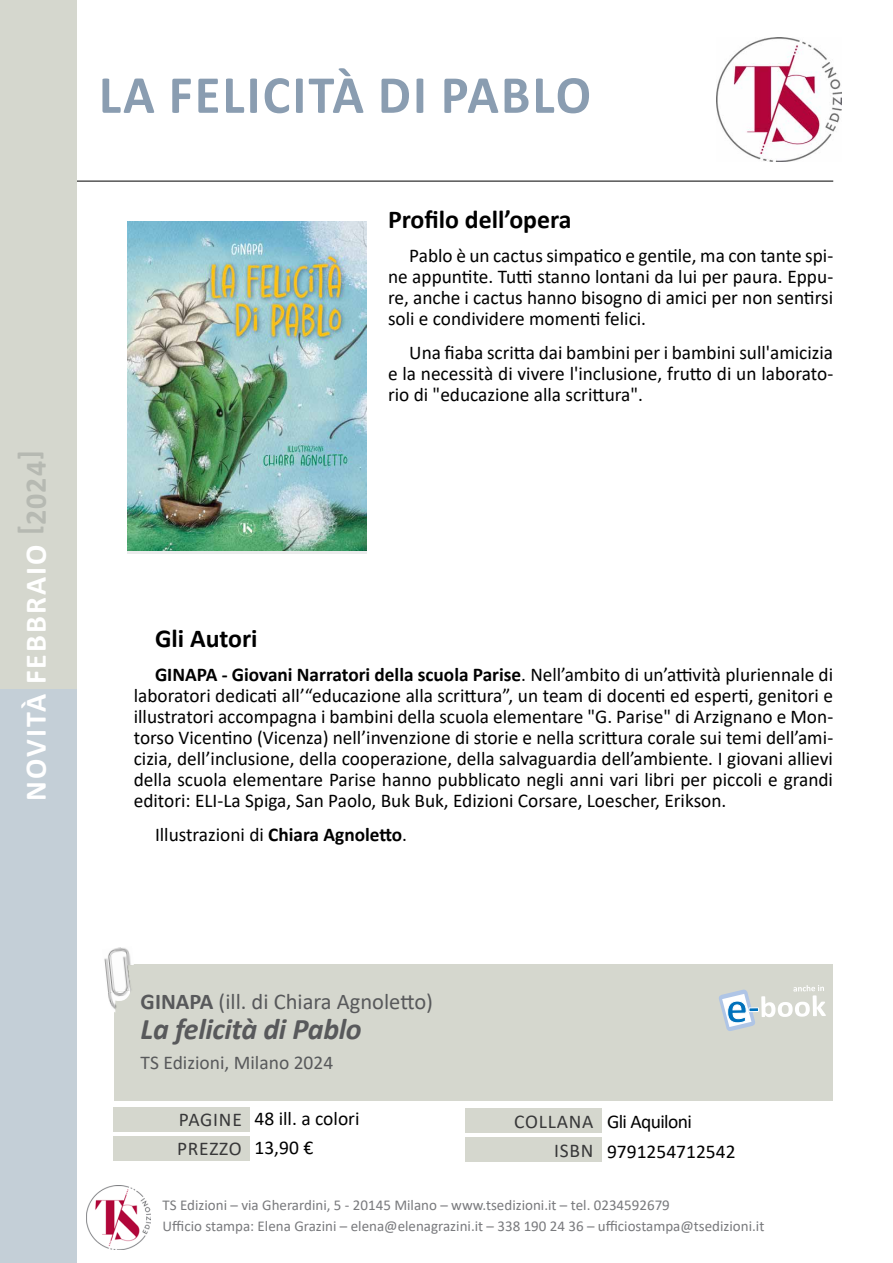
<style>
.page{position:relative;width:893px;height:1263px;background:#fff}
.page>*{position:absolute;margin:0;border:0;box-sizing:border-box;transform-origin:0 0}
.t1{font:700 54px "Calibri";letter-spacing:.04em;color:#8a9db1}
.t2{font:italic 700 30px "Calibri";letter-spacing:-.01em;color:#58595b}
.t3{font:700 30px "Calibri";letter-spacing:.07em;color:#fff}
.t4{font:700 30px "Calibri";color:#b6b9b2}
.t5{font:700 25.8px "Calibri";color:#000}
.t6{font:22.5px "Calibri";color:#58595b}
.t7{font:19.5px/21px "Calibri";color:#000}
.t8{font:19.5px/29.5px "Calibri";letter-spacing:.04em;color:#383839}
.t9{font:19.5px "Calibri";color:#58595b}
.t10{font:15px/20.7px "Calibri";color:#797a7d}
.s1{font-weight:700}
</style>
<div class="page">
<div style="left:0;top:0;width:77px;height:639px;background:#d5d7ce"></div>
<img style="left:717px;top:37px;width:124px;height:125px">
<img style="left:86px;top:1186px;width:64px;height:63px">
<div style="left:0;top:689px;width:77px;height:574px;background:#c4cfd7"></div>
<hr style="left:77px;top:181px;width:756px;height:1px;background:#000">
<div style="left:0;top:181px;width:77px;height:508px;background:#d5d7ce"></div>
<div style="left:114px;top:964px;width:719px;height:136px;background:#d5d7ce"></div>
<div style="left:105px;top:947px;width:27px;height:62px;background:#fff"></div>
<img style="left:104px;top:947px;width:30px;height:46px">
<img style="left:107px;top:990px;width:24px;height:22px">
<div style="left:465px;top:1137px;width:137px;height:24px;background:#d5d7ce"></div>
<div style="left:465px;top:1107px;width:137px;height:25px;background:#d5d7ce"></div>
<div style="left:114px;top:1136px;width:136px;height:25px;background:#d5d7ce"></div>
<div style="left:114px;top:1107px;width:136px;height:24px;background:#d5d7ce"></div>
<img style="left:128px;top:222px;width:239px;height:328px">
<svg style="left:719px;top:985px;width:107px;height:46px"></svg>
<h2 class="t4" style="left:9px;top:460px;width:11px;rotate:-90deg">[</h2>
<h2 class="t4" style="left:15px;top:525px;width:65px;rotate:-90deg">2024</h2>
<h2 class="t4" style="left:9px;top:535px;width:11px;rotate:-90deg">]</h2>
<h2 class="t3" style="left:15px;top:800px;width:257px;rotate:-90deg">NOVITÀ FEBBRAIO</h2>
<h1 class="t1" style="left:99px;top:57px;width:494px">LA FELICITÀ DI PABLO</h1>
<h3 class="t5" style="left:388px;top:202px;width:185px">Profilo dell’opera</h3>
<p class="t7" style="left:409px;top:245px;width:425px">Pablo è un cactus simpatico e gentile, ma con tante spi-</p>
<p class="t7" style="left:388px;top:266px;width:447px">ne appuntite. Tutti stanno lontani da lui per paura. Eppu-</p>
<p class="t7" style="left:388px;top:287px;width:447px">re, anche i cactus hanno bisogno di amici per non sentirsi</p>
<p class="t7" style="left:409px;top:301px;width:425px;line-height:33.8px;text-indent:-21px">soli e condividere momenti felici.<br>Una fiaba scritta dai bambini per i bambini sull'amicizia</p>
<p class="t7" style="left:388px;top:383px;width:256px">rio di "educazione alla scrittura ."</p>
<p class="t7" style="left:388px;top:362px;width:447px">lae necessità di vivere 'l inclusione, frutto di un laborato-</p>
<h3 class="t5" style="left:155px;top:620px;width:104px">Gli Autori</h3>
<p class="t7" style="left:134px;top:664px;width:701px;text-align:right"><span class="s1">GINAPA - Giovani Narratori della scuola Parise</span>. Nell’ambito di un’attività pluriennale di laboratori dedicati all’“educazione alla scrittura ,” un team di docenti ed esperti, genitori e</p>
<p class="t7" style="left:134px;top:706px;width:701px">illustratori accompagna i bambini della scuola elementare "G. Parise" di Arzignano e Mon-</p>
<p class="t7" style="left:134px;top:727px;width:701px">torso Vicentino (Vicenza) nell’invenzione di storie e nella scrittura corale sui temi dell’ami-</p>
<p class="t7" style="left:134px;top:748px;width:701px">cizia, dell’inclusione, della cooperazione, della salvaguardia dell’ambiente I. giovani allievi</p>
<p class="t7" style="left:134px;top:769px;width:701px">della scuola elementare Parise hanno pubblicato negli anni vari libri per piccoli e grandi editori: ELI-La Spiga, San Paolo, Buk Buk, Edizioni Corsare, Loescher, Erikson.</p>
<p class="t7" style="left:155px;top:823px;width:254px">Illustrazioni di <span class="s1">Chiara Agnoletto</span>.</p>
<p class="t6" style="left:141px;top:986px;width:294px"><span class="s1">GINAPA</span> (ill. di Chiara Agnoletto(</p>
<h2 class="t2" style="left:141px;top:1008px;width:223px">La felicità di Pablo</h2>
<p class="t9" style="left:141px;top:1049px;width:194px">TS Edizioni, Milano 2024</p>
<p class="t8" style="left:177px;top:1104px;width:66px">PAGINE<br>PREZZO</p>
<p class="t7" style="left:254px;top:1102px;width:107px;line-height:30px">48 ill a. colori<br>13,90 €</p>
<p class="t7" style="left:607px;top:1106px;width:130px;line-height:30px">Gli Aquiloni<br>9791254712542</p>
<p class="t8" style="left:514px;top:1106px;width:81px;text-align:right">COLLANA<br>ISBN</p>
<p class="t10" style="left:163px;top:1194px;width:603px">TS Edizioni – via Gherardini -5, 20145 Milano – www.tsedizioni i t. – tel. 0234592679<br>Ufficio stampa: Elena Grazini – elena@elenagrazini i t. – 338 190 24 36 – ufficiostampa@tsedizioni i t.</p>
</div>
